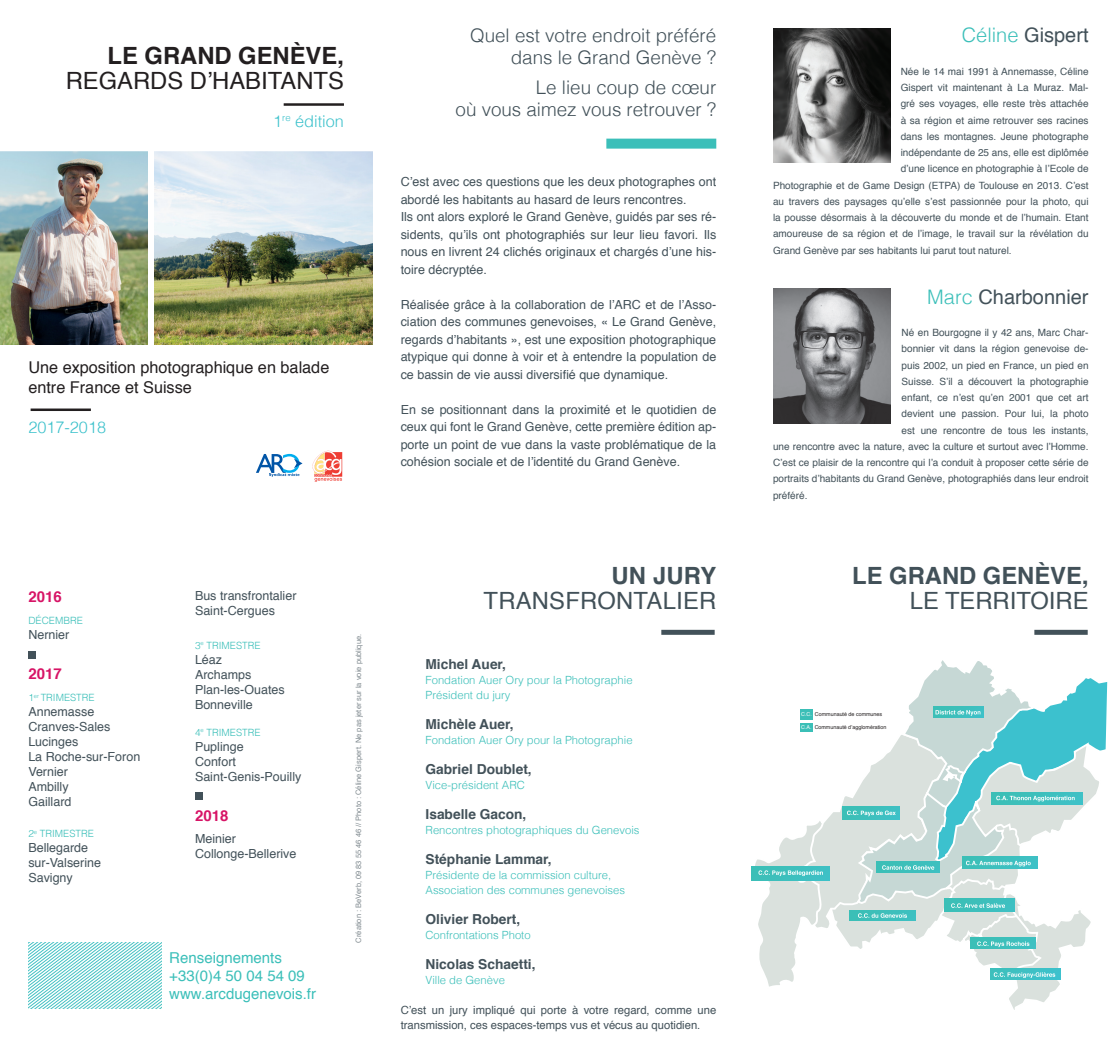
<style>
.page{position:relative;width:1117px;height:1063px;background:#fff}
.page>*{position:absolute;margin:0;border:0;box-sizing:border-box;transform-origin:0 0}
.t1{font:23.75px "Helvetica";letter-spacing:.01em;color:#425159}
.t2{font:700 23.75px "Helvetica";color:#425159}
.t3{font:23.75px "Helvetica";color:#231f20}
.t4{font:700 23.75px "Helvetica";color:#231f20}
.t5{font:20px "Helvetica";color:#425159}
.t6{font:300 18.75px/22.5px "Helvetica";color:#425159;text-align:right}
.t7{font:16.25px/19.5px "Helvetica";color:#231f20}
.t8{font:300 16.25px "Helvetica";color:#3bc1cb}
.t9{font:15px/18px "Helvetica";color:#3bbfb9}
.t10{font:700 15px "Helvetica";color:#d71466}
.t11{font:700 13.75px "Helvetica";color:#425159}
.t12{font:12.5px/15px "Helvetica";color:#425159}
.t13{font:300 11.25px/15px "Helvetica";color:#3bbfb9}
.t14{font:11.25px/15px "Helvetica";color:#425159}
.t15{font:10px "Helvetica";color:#425159}
.t16{font:300 10px "Helvetica";color:#3bbfb9}
.t17{font:7.5px "Helvetica";color:#425159}
.t18{font:5.38px "Helvetica";color:#231f20}
.s1{font-weight:300;color:#3bbfb9}
.s2{color:#fff}
</style>
<div class="page">
<div style="left:606px;top:139px;width:110px;height:10px;background:#3bbfb9"></div>
<img style="left:773px;top:28px;width:116px;height:135px">
<img style="left:773px;top:288px;width:117px;height:135px">
<div style="left:28px;top:651px;width:7px;height:8px;background:#425159"></div>
<div style="left:195px;top:793px;width:7px;height:7px;background:#425159"></div>
<div style="left:1034px;top:630px;width:53px;height:5px;background:#425159"></div>
<div style="left:661px;top:630px;width:53px;height:5px;background:#425159"></div>
<hr style="left:283px;top:103px;width:61px;height:3px;background:#231f20">
<svg style="left:256px;top:454px;width:46px;height:23px"></svg>
<svg style="left:342px;top:452px;width:1px;height:25px"></svg>
<svg style="left:312px;top:450px;width:30px;height:32px"></svg>
<img style="left:154px;top:151px;width:218px;height:194px">
<img style="left:0;top:151px;width:147px;height:194px">
<hr style="left:31px;top:409px;width:60px;height:2px;background:#231f20">
<svg style="left:28px;top:943px;width:133px;height:65px"></svg>
<svg style="left:751px;top:731px;width:77px;height:256px"></svg>
<svg style="left:828px;top:796px;width:263px;height:214px"></svg>
<img style="left:842px;top:806px;width:4px;height:14px">
<img style="left:969px;top:937px;width:66px;height:12px">
<svg style="left:976px;top:941px;width:53px;height:6px"></svg>
<img style="left:990px;top:968px;width:69px;height:12px">
<svg style="left:993px;top:972px;width:61px;height:6px"></svg>
<img style="left:848px;top:918px;width:67px;height:3px">
<svg style="left:846px;top:660px;width:260px;height:258px"></svg>
<img style="left:751px;top:867px;width:78px;height:13px">
<svg style="left:758px;top:870px;width:64px;height:6px"></svg>
<svg style="left:800px;top:709px;width:12px;height:23px"></svg>
<h1 class="t4" style="left:107px;top:36px;width:238px">LE GRAND GENÈVE,</h1>
<h1 class="t3" style="left:66px;top:62px;width:280px">REGARDS D’HABITANTS</h1>
<h3 class="t8" style="left:273px;top:107px;width:72px">1<sup>re</sup> édition</h3>
<h3 class="t7" style="left:28px;top:358px;width:302px">Une exposition photographique en balade entre France et Suisse</h3>
<h3 class="t8" style="left:28px;top:413px;width:79px">2017-2018</h3>
<h3 class="t6" style="left:470px;top:23px;width:247px">Quel est votre endroit préféré dans le Grand Genève ?</h3>
<h3 class="t6" style="left:455px;top:75px;width:262px">Le lieu coup de cœur<br>où vous aimez vous retrouver ?</h3>
<p class="t12" style="left:400px;top:174px;width:317px;line-height:17.5px">C’est avec ces questions que les deux photographes ont abordé les habitants au hasard de leurs rencontres.<br>Ils ont alors exploré le Grand Genève, guidés par ses ré&shy;sidents, qu’ils ont photographiés sur leur lieu favori. Ils nous en livrent 24 clichés originaux et chargés d’une his&shy;toire décryptée.</p>
<p class="t12" style="left:400px;top:296px;width:317px;line-height:17.5px;text-align:justify">Réalisée grâce à la collaboration de l’ARC et de l’Asso&shy;ciation des communes genevoises, « Le Grand Genève, regards d’habitants », est une exposition photographique atypique qui donne à voir et à entendre la population de ce bassin de vie aussi diversifié que dynamique.</p>
<p class="t12" style="left:400px;top:401px;width:317px;line-height:17.5px;text-align:justify">En se positionnant dans la proximité et le quotidien de ceux qui font le Grand Genève, cette première édition ap&shy;porte un point de vue dans la vaste problématique de la cohésion sociale et de l’identité du Grand Genève.</p>
<h3 class="t10" style="left:28px;top:585px;width:35px">2016</h3>
<p class="t16" style="left:28px;top:612px;width:56px">DÉCEMBRE</p>
<p class="t12" style="left:28px;top:628px;width:42px">Nernier</p>
<h3 class="t10" style="left:28px;top:662px;width:35px">2017</h3>
<p class="t16" style="left:28px;top:689px;width:68px">1<sup>er</sup> TRIMESTRE</p>
<p class="t12" style="left:28px;top:705px;width:113px">Annemasse<br>Cranves-Sales<br>Lucinges<br>La Roche-sur-Foron<br>Vernier<br>Ambilly<br>Gaillard</p>
<p class="t16" style="left:28px;top:825px;width:67px">2<sup>e</sup> TRIMESTRE</p>
<p class="t12" style="left:28px;top:840px;width:74px">Bellegarde sur-Valserine<br>Savigny</p>
<p class="t12" style="left:195px;top:589px;width:103px">Bus transfrontalier<br>Saint-Cergues</p>
<p class="t16" style="left:195px;top:637px;width:67px">3<sup>e</sup> TRIMESTRE</p>
<p class="t12" style="left:195px;top:652px;width:91px">Léaz<br>Archamps<br>Plan-les-Ouates<br>Bonneville</p>
<p class="t16" style="left:195px;top:724px;width:67px">4<sup>e</sup> TRIMESTRE</p>
<p class="t12" style="left:195px;top:739px;width:108px">Puplinge<br>Confort<br>Saint-Genis-Pouilly</p>
<h3 class="t10" style="left:195px;top:803px;width:35px">2018</h3>
<p class="t12" style="left:195px;top:831px;width:103px">Meinier<br>Collonge-Bellerive</p>
<h3 class="t9" style="left:169px;top:949px;width:148px">Renseignements +33(0)4 50 04 54 09 www.arcdugenevois.fr</h3>
<p class="t17" style="left:352px;top:943px;width:310px;rotate:-90deg">Création : BeVerb, 09 83 55 46 46 // Photo : Céline Gispert. Ne pas jeter sur la voie publique.</p>
<h1 class="t2" style="left:611px;top:556px;width:106px">UN JURY</h1>
<h1 class="t1" style="left:483px;top:582px;width:234px">TRANSFRONTALIER</h1>
<h3 class="t11" style="left:425px;top:653px;width:82px">Michel Auer,</h3>
<p class="t13" style="left:425px;top:672px;width:208px">Fondation Auer Ory pour la Photographie<br>Président du jury</p>
<h3 class="t11" style="left:425px;top:713px;width:90px">Michèle Auer,</h3>
<p class="t13" style="left:425px;top:732px;width:208px">Fondation Auer Ory pour la Photographie</p>
<h3 class="t11" style="left:425px;top:758px;width:108px">Gabriel Doublet,</h3>
<p class="t13" style="left:425px;top:777px;width:101px">Vice-président ARC</p>
<h3 class="t11" style="left:425px;top:803px;width:102px">Isabelle Gacon,</h3>
<p class="t13" style="left:425px;top:822px;width:215px">Rencontres photographiques du Genevois</p>
<h3 class="t11" style="left:425px;top:848px;width:128px">Stéphanie Lammar,</h3>
<p class="t13" style="left:425px;top:867px;width:201px">Présidente de la commission culture,<br>Association des communes genevoises</p>
<h3 class="t11" style="left:425px;top:908px;width:96px">Olivier Robert,</h3>
<p class="t13" style="left:425px;top:927px;width:107px">Confrontations Photo</p>
<h3 class="t11" style="left:425px;top:953px;width:112px">Nicolas Schaetti,</h3>
<p class="t13" style="left:425px;top:972px;width:81px">Ville de Genève</p>
<p class="t14" style="left:400px;top:1003px;width:317px">C’est un jury impliqué qui porte à votre regard, comme une transmission, ces espaces-temps vus et vécus au quotidien.</p>
<h2 class="t5" style="left:961px;top:20px;width:128px"><span class="s1">Céline</span> Gispert</h2>
<p class="t15" style="left:900px;top:64px;width:189px">Née le 14 mai 1991 à Annemasse, Céline</p>
<p class="t15" style="left:900px;top:80px;width:189px">Gispert vit maintenant à La Muraz. Mal-</p>
<p class="t15" style="left:900px;top:96px;width:189px">gré ses voyages, elle reste très attachée</p>
<p class="t15" style="left:900px;top:112px;width:189px">à sa région et aime retrouver ses racines</p>
<p class="t15" style="left:900px;top:129px;width:189px">dans les montagnes. Jeune photographe</p>
<p class="t15" style="left:900px;top:145px;width:189px">indépendante de 25 ans, elle est diplômée</p>
<p class="t15" style="left:900px;top:161px;width:189px">d’une licence en photographie à l’Ecole de</p>
<p class="t15" style="left:772px;top:177px;width:317px">Photographie et de Game Design (ETPA) de Toulouse en 2013. C’est</p>
<p class="t15" style="left:772px;top:194px;width:317px">au travers des paysages qu’elle s’est passionnée pour la photo, qui</p>
<p class="t15" style="left:772px;top:210px;width:317px">la pousse désormais à la découverte du monde et de l’humain. Etant</p>
<p class="t15" style="left:772px;top:226px;width:317px">amoureuse de sa région et de l’image, le travail sur la révélation du</p>
<p class="t15" style="left:772px;top:242px;width:240px">Grand Genève par ses habitants lui parut tout naturel.</p>
<h2 class="t5" style="left:927px;top:281px;width:163px"><span class="s1">Marc</span> Charbonnier</h2>
<p class="t15" style="left:901px;top:325px;width:188px">Né en Bourgogne il y 42 ans, Marc Char-</p>
<p class="t15" style="left:901px;top:341px;width:188px">bonnier vit dans la région genevoise de-</p>
<p class="t15" style="left:901px;top:357px;width:188px">puis 2002, un pied en France, un pied en</p>
<p class="t15" style="left:901px;top:374px;width:188px">Suisse. S’il a découvert la photographie</p>
<p class="t15" style="left:901px;top:390px;width:188px">enfant, ce n’est qu’en 2001 que cet art</p>
<p class="t15" style="left:901px;top:406px;width:188px">devient une passion. Pour lui, la photo</p>
<p class="t15" style="left:901px;top:422px;width:188px">est une rencontre de tous les instants,</p>
<p class="t15" style="left:772px;top:439px;width:317px">une rencontre avec la nature, avec la culture et surtout avec l’Homme.</p>
<p class="t15" style="left:772px;top:455px;width:317px">C’est ce plaisir de la rencontre qui l’a conduit à proposer cette série de</p>
<p class="t15" style="left:772px;top:471px;width:317px">portraits d’habitants du Grand Genève, photographiés dans leur endroit</p>
<p class="t15" style="left:772px;top:487px;width:36px">préféré.</p>
<h1 class="t2" style="left:852px;top:556px;width:238px">LE GRAND GENÈVE,</h1>
<h1 class="t1" style="left:909px;top:582px;width:180px">LE TERRITOIRE</h1>
<p class="t18" style="left:801px;top:710px;width:82px"><span class="s2">C.C.</span> Communauté de communes</p>
<p class="t18" style="left:801px;top:723px;width:87px"><span class="s2">C.A.</span> Communauté d’agglomération</p>
</div>
